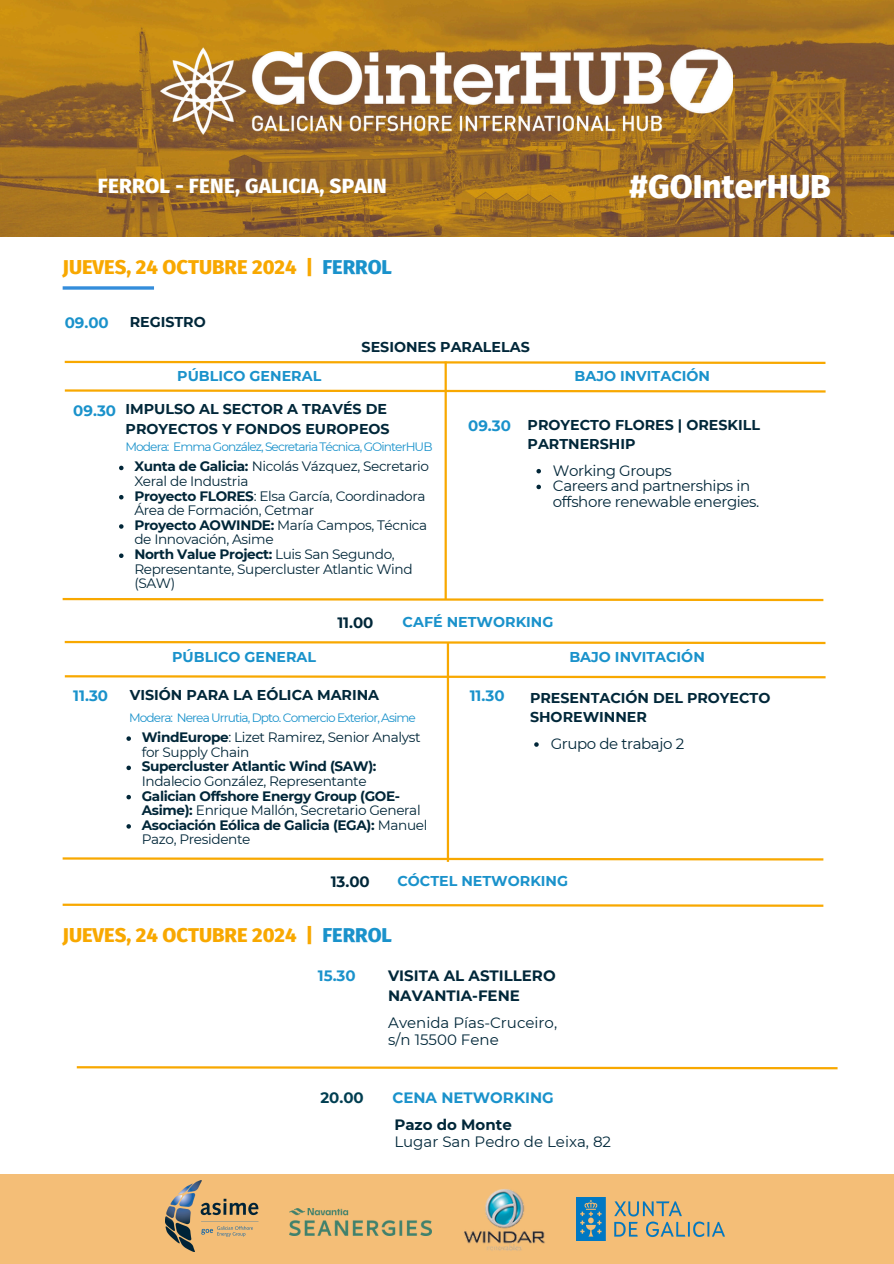
<style>
.page{position:relative;width:894px;height:1264px;background:#fff}
.page>*{position:absolute;margin:0;border:0;box-sizing:border-box;transform-origin:0 0}
.t1{font:800 33.3px "Fira Sans";color:#fff}
.t2{font:800 20.7px "Fira Sans";letter-spacing:.01em;color:#fff}
.t3{font:800 20.1px "Fira Sans";color:#f8a800}
.t4{font:800 20.1px "Fira Sans";color:#1a92cb}
.t5{font:15px/15.8px "Montserrat";letter-spacing:-.025em;color:#012638}
.t6{font:15px/16.8px "Montserrat";color:#012739}
.t7{font:700 15px "Montserrat";color:#1a92cb}
.t8{font:700 15px/20.2px "Montserrat";color:#012739}
.t9{font:700 15px "Montserrat";color:#003e51}
.t10{font:700 14.25px/19.2px "Montserrat";color:#012739}
.t11{font:700 14.25px "Montserrat";color:#1a92cb}
.t12{font:13.65px/14.7px "Montserrat";letter-spacing:-.025em;color:#012638}
.t13{font:700 13.65px/14.7px "Montserrat";letter-spacing:-.025em;color:#012638}
.t14{font:12.15px "Montserrat";letter-spacing:-.075em;color:#1a92cb}
.s1{font-weight:700}
.s2{font-weight:400}
</style>
<div class="page">
<svg style="left:64px;top:388px;width:762px;height:6px"></svg>
<svg style="left:64px;top:674px;width:762px;height:5px"></svg>
<svg style="left:62px;top:903px;width:762px;height:4px"></svg>
<svg style="left:63px;top:286px;width:91px;height:4px"></svg>
<div style="left:0;top:1174px;width:893px;height:89px;background:#f4be77"></div>
<img style="left:166px;top:1180px;width:92px;height:71px">
<img style="left:464px;top:1189px;width:81px;height:62px">
<img style="left:576px;top:1197px;width:148px;height:43px">
<img style="left:289px;top:1208px;width:142px;height:27px">
<img style="left:0;top:0;width:893px;height:236px">
<hr style="left:444px;top:361px;width:2px;height:238px;background:#f8a800">
<svg style="left:62px;top:597px;width:762px;height:5px"></svg>
<hr style="left:446px;top:643px;width:3px;height:218px;background:#f8a800">
<svg style="left:64px;top:640px;width:762px;height:5px"></svg>
<svg style="left:62px;top:856px;width:762px;height:5px"></svg>
<svg style="left:64px;top:360px;width:762px;height:5px"></svg>
<svg style="left:76px;top:1066px;width:762px;height:4px"></svg>
<img style="left:160px;top:42px;width:503px;height:93px">
<img style="left:664px;top:46px;width:68px;height:71px">
<svg style="left:126px;top:736px;width:5px;height:4px"></svg>
<svg style="left:126px;top:765px;width:5px;height:5px"></svg>
<svg style="left:126px;top:794px;width:5px;height:5px"></svg>
<svg style="left:126px;top:824px;width:5px;height:4px"></svg>
<svg style="left:536px;top:469px;width:5px;height:4px"></svg>
<svg style="left:536px;top:484px;width:5px;height:5px"></svg>
<svg style="left:534px;top:742px;width:4px;height:4px"></svg>
<svg style="left:119px;top:465px;width:4px;height:5px"></svg>
<svg style="left:119px;top:495px;width:4px;height:4px"></svg>
<svg style="left:119px;top:524px;width:4px;height:4px"></svg>
<svg style="left:119px;top:553px;width:4px;height:5px"></svg>
<h4 class="t2" style="left:98px;top:173px;width:290px">FERROL - FENE, GALICIA, SPAIN</h4>
<h4 class="t1" style="left:629px;top:166px;width:203px">#GOInterHUB</h4>
<h3 class="t3" style="left:63px;top:255px;width:252px">JUEVES, 24 OCTUBRE 2024 |</h3>
<p class="t4" style="left:322px;top:255px;width:71px">FERROL</p>
<h4 class="t7" style="left:65px;top:313px;width:46px">09.00</h4>
<h3 class="t10" style="left:130px;top:312px;width:78px">REGISTRO</h3>
<p class="t11" style="left:177px;top:367px;width:145px">PÚBLICO GENERAL</p>
<p class="t10" style="left:361px;top:337px;width:170px">SESIONES PARALELAS</p>
<h4 class="t11" style="left:574px;top:367px;width:137px">BAJO INVITACIÓN</h4>
<h3 class="t7" style="left:73px;top:401px;width:44px">09.30</h3>
<h4 class="t7" style="left:73px;top:687px;width:36px">11.30</h4>
<h4 class="t10" style="left:125px;top:400px;width:265px">IMPULSO AL SECTOR A TRAVÉS DE<br>PROYECTOS Y FONDOS EUROPEOS</h4>
<h3 class="t12" style="left:134px;top:459px;width:296px"><span class="s1">Xunta de Galicia:</span> Nicolás Vázquez, Secretario<br>Xeral de Industria</h3>
<p class="t12" style="left:134px;top:488px;width:292px"><span class="s1">Proyecto FLORES</span>: Elsa García, Coordinadora<br>Área de Formación, Cetmar</p>
<p class="t12" style="left:134px;top:517px;width:294px"><span class="s1">Proyecto AOWINDE:</span> María Campos, Técnica de Innovación, Asime</p>
<p class="t12" style="left:134px;top:547px;width:280px"><span class="s1">North Value Project:</span> Luis San Segundo,<br>Representante, Supercluster Atlantic Wind (SAW)</p>
<p class="t14" style="left:125px;top:439px;width:308px">Modera: Emma González, Secretaria Técnica, GOinterHUB</p>
<p class="t7" style="left:468px;top:416px;width:44px">09.30</p>
<p class="t10" style="left:527px;top:415px;width:234px">PROYECTO FLORES | ORESKILL<br>PARTNERSHIP</p>
<h4 class="t5" style="left:553px;top:462px;width:120px">Working Groups</h4>
<h3 class="t5" style="left:553px;top:478px;width:208px">Careers and partnerships in offshore renewable energies.</h3>
<p class="t11" style="left:172px;top:648px;width:145px">PÚBLICO GENERAL</p>
<h3 class="t8" style="left:337px;top:612px;width:38px">11.00</h3>
<h3 class="t11" style="left:402px;top:612px;width:152px">CAFÉ NETWORKING</h3>
<h3 class="t11" style="left:569px;top:648px;width:137px">BAJO INVITACIÓN</h3>
<h3 class="t10" style="left:130px;top:684px;width:251px">VISIÓN PARA LA EÓLICA MARINA</h3>
<p class="t14" style="left:129px;top:710px;width:288px">Modera: Nerea Urrutia, Dpto. Comercio Exterior, Asime</p>
<p class="t12" style="left:142px;top:729px;width:280px"><span class="s1">WindEurope</span>: Lizet Ramirez, Senior Analyst for Supply Chain</p>
<p class="t12" style="left:142px;top:759px;width:236px"><span class="s1">Supercluster Atlantic Wind (SAW):<br></span>Indalecio González, Representante</p>
<p class="t13" style="left:142px;top:788px;width:280px">Galician Offshore Energy Group (GOE-<br>Asime): <span class="s2">Enrique Mallón, Secretario General</span></p>
<p class="t13" style="left:142px;top:817px;width:287px">Asociación Eólica de Galicia (EGA): <span class="s2">Manuel<br>Pazo, Presidente</span></p>
<h3 class="t7" style="left:469px;top:687px;width:36px">11.30</h3>
<h3 class="t10" style="left:530px;top:688px;width:242px">PRESENTACIÓN DEL PROYECTO<br>SHOREWINNER</h3>
<h3 class="t5" style="left:550px;top:735px;width:135px">Grupo de trabajo 2</h3>
<h4 class="t8" style="left:330px;top:871px;width:41px">13.00</h4>
<h2 class="t11" style="left:397px;top:872px;width:172px">CÓCTEL NETWORKING</h2>
<p class="t3" style="left:63px;top:923px;width:252px">JUEVES, 24 OCTUBRE 2024 |</p>
<p class="t4" style="left:322px;top:923px;width:71px">FERROL</p>
<h3 class="t7" style="left:318px;top:966px;width:39px">15.30</h3>
<h5 class="t8" style="left:388px;top:965px;width:169px">VISITA AL ASTILLERO<br>NAVANTIA-FENE</h5>
<h4 class="t6" style="left:388px;top:1014px;width:170px">Avenida Pías-Cruceiro, s/n 15500 Fene</h4>
<h5 class="t9" style="left:320px;top:1088px;width:45px">20.00</h5>
<p class="t7" style="left:392px;top:1088px;width:163px">CENA NETWORKING</p>
<h3 class="t6" style="left:394px;top:1116px;width:218px"><span class="s1">Pazo do Monte<br></span>Lugar San Pedro de Leixa, 82</h3>
</div>
